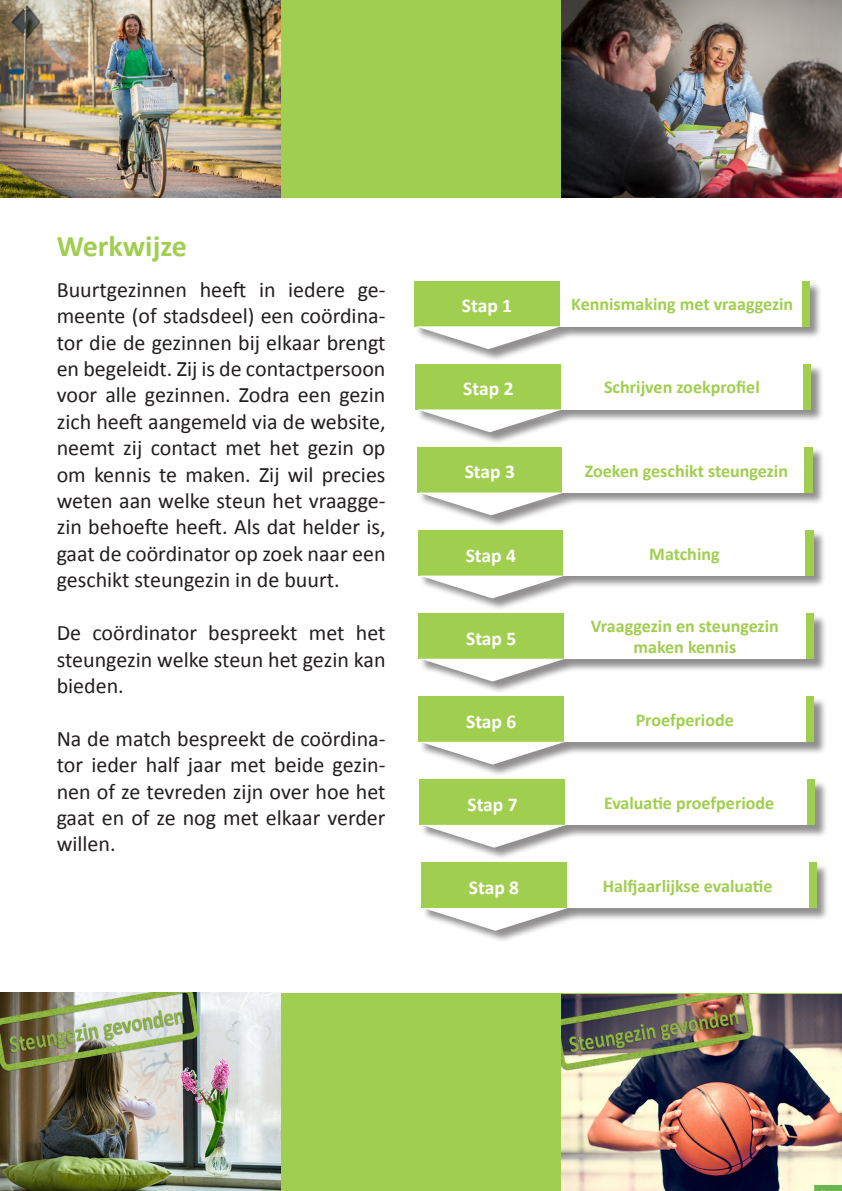
<style>
.page{position:relative;width:842px;height:1191px;background:#fff}
.page>*{position:absolute;margin:0;border:0;box-sizing:border-box;transform-origin:0 0}
.t1{font:700 30px "Calibri";color:#a0ce4e}
.t2{font:22px/26.4px "Calibri";color:#231f20;text-align:justify}
.t3{font:700 19.6px "Calibri";color:#fff}
.t4{font:700 18px "Calibri";color:#a0ce4e}
</style>
<div class="page">
<div style="left:0;top:0;width:842px;height:198px;background:#a0ce4e"></div>
<img style="left:561px;top:0;width:281px;height:198px">
<img style="left:0;top:0;width:281px;height:198px">
<div style="left:0;top:993px;width:842px;height:198px;background:#a0ce4e"></div>
<img style="left:561px;top:994px;width:281px;height:197px">
<img style="left:0;top:993px;width:281px;height:198px">
<div style="left:415px;top:281px;width:407px;height:59px;background:#231f20;opacity:.5"></div>
<div style="left:414px;top:281px;width:395px;height:45px;background:#a0ce4e"></div>
<div style="left:560px;top:281px;width:241px;height:45px;background:#fff"></div>
<div style="left:418px;top:327px;width:154px;height:34px;background:#231f20;opacity:.5"></div>
<svg style="left:416px;top:326px;width:145px;height:23px"></svg>
<div style="left:416px;top:364px;width:408px;height:59px;background:#231f20;opacity:.5"></div>
<div style="left:416px;top:364px;width:395px;height:45px;background:#a0ce4e"></div>
<div style="left:561px;top:364px;width:242px;height:45px;background:#fff"></div>
<div style="left:419px;top:410px;width:155px;height:34px;background:#231f20;opacity:.5"></div>
<svg style="left:417px;top:409px;width:145px;height:23px"></svg>
<div style="left:418px;top:447px;width:407px;height:59px;background:#231f20;opacity:.5"></div>
<div style="left:417px;top:447px;width:395px;height:45px;background:#a0ce4e"></div>
<div style="left:562px;top:447px;width:242px;height:45px;background:#fff"></div>
<div style="left:420px;top:493px;width:155px;height:34px;background:#231f20;opacity:.5"></div>
<svg style="left:419px;top:492px;width:145px;height:23px"></svg>
<div style="left:419px;top:613px;width:408px;height:59px;background:#231f20;opacity:.5"></div>
<div style="left:419px;top:613px;width:395px;height:45px;background:#a0ce4e"></div>
<div style="left:564px;top:613px;width:242px;height:45px;background:#fff"></div>
<div style="left:422px;top:659px;width:155px;height:35px;background:#231f20;opacity:.5"></div>
<svg style="left:420px;top:658px;width:145px;height:23px"></svg>
<div style="left:419px;top:696px;width:408px;height:59px;background:#231f20;opacity:.5"></div>
<div style="left:419px;top:696px;width:395px;height:46px;background:#a0ce4e"></div>
<div style="left:564px;top:696px;width:242px;height:45px;background:#fff"></div>
<div style="left:422px;top:742px;width:155px;height:35px;background:#231f20;opacity:.5"></div>
<svg style="left:420px;top:742px;width:145px;height:22px"></svg>
<div style="left:420px;top:780px;width:408px;height:58px;background:#231f20;opacity:.5"></div>
<div style="left:420px;top:779px;width:395px;height:46px;background:#a0ce4e"></div>
<div style="left:565px;top:779px;width:242px;height:45px;background:#fff"></div>
<div style="left:423px;top:825px;width:155px;height:35px;background:#231f20;opacity:.5"></div>
<svg style="left:421px;top:825px;width:146px;height:22px"></svg>
<div style="left:422px;top:863px;width:407px;height:58px;background:#231f20;opacity:.5"></div>
<div style="left:421px;top:862px;width:395px;height:46px;background:#a0ce4e"></div>
<div style="left:567px;top:862px;width:241px;height:45px;background:#fff"></div>
<div style="left:425px;top:908px;width:155px;height:35px;background:#231f20;opacity:.5"></div>
<svg style="left:423px;top:908px;width:145px;height:22px"></svg>
<div style="left:419px;top:530px;width:407px;height:59px;background:#231f20;opacity:.5"></div>
<div style="left:418px;top:530px;width:395px;height:45px;background:#a0ce4e"></div>
<div style="left:563px;top:530px;width:242px;height:45px;background:#fff"></div>
<div style="left:422px;top:576px;width:154px;height:35px;background:#231f20;opacity:.5"></div>
<svg style="left:420px;top:575px;width:145px;height:23px"></svg>
<p class="t1" style="left:57px;top:227px;width:132px">Werkwijze</p>
<p class="t2" style="left:57px;top:275px;width:330px">Buurtgezinnen heeft in iedere ge&shy;meente (of stadsdeel) een coördina&shy;tor die de gezinnen bij elkaar brengt en begeleidt. Zij is de contactpersoon voor alle gezinnen. Zodra een gezin zich heeft aangemeld via de website, neemt zij contact met het gezin op om kennis te maken. Zij wil precies weten aan welke steun het vraagge&shy;zin behoefte heeft. Als dat helder is, gaat de coördinator op zoek naar een geschikt steungezin in de buurt.</p>
<p class="t2" style="left:57px;top:618px;width:330px">De coördinator bespreekt met het steungezin welke steun het gezin kan bieden.</p>
<p class="t2" style="left:57px;top:724px;width:330px">Na de match bespreekt de coördina&shy;tor ieder half jaar met beide gezin&shy;nen of ze tevreden zijn over hoe het gaat en of ze nog met elkaar verder willen.</p>
<p class="t3" style="left:462px;top:293px;width:52px">Stap 1</p>
<p class="t4" style="left:571px;top:293px;width:224px">Kennismaking met vraaggezin</p>
<p class="t3" style="left:463px;top:377px;width:52px">Stap 2</p>
<p class="t4" style="left:604px;top:376px;width:157px">Schrijven zoekprofiel</p>
<p class="t3" style="left:465px;top:460px;width:52px">Stap 3</p>
<p class="t4" style="left:585px;top:459px;width:205px">Zoeken geschikt steungezin</p>
<p class="t3" style="left:466px;top:543px;width:52px">Stap 4</p>
<p class="t4" style="left:649px;top:542px;width:72px">Matching</p>
<p class="t3" style="left:466px;top:626px;width:52px">Stap 5</p>
<p class="t4" style="left:591px;top:614px;width:190px">Vraaggezin en steungezin</p>
<p class="t4" style="left:633px;top:636px;width:104px">maken kennis</p>
<p class="t3" style="left:466px;top:709px;width:52px">Stap 6</p>
<p class="t4" style="left:636px;top:709px;width:100px">Proefperiode</p>
<p class="t3" style="left:467px;top:792px;width:52px">Stap 7</p>
<p class="t4" style="left:604px;top:791px;width:172px">Evaluatie proefperiode</p>
<p class="t3" style="left:469px;top:875px;width:52px">Stap 8</p>
<p class="t4" style="left:603px;top:874px;width:171px">Halfjaarlijkse evaluatie</p>
</div>
